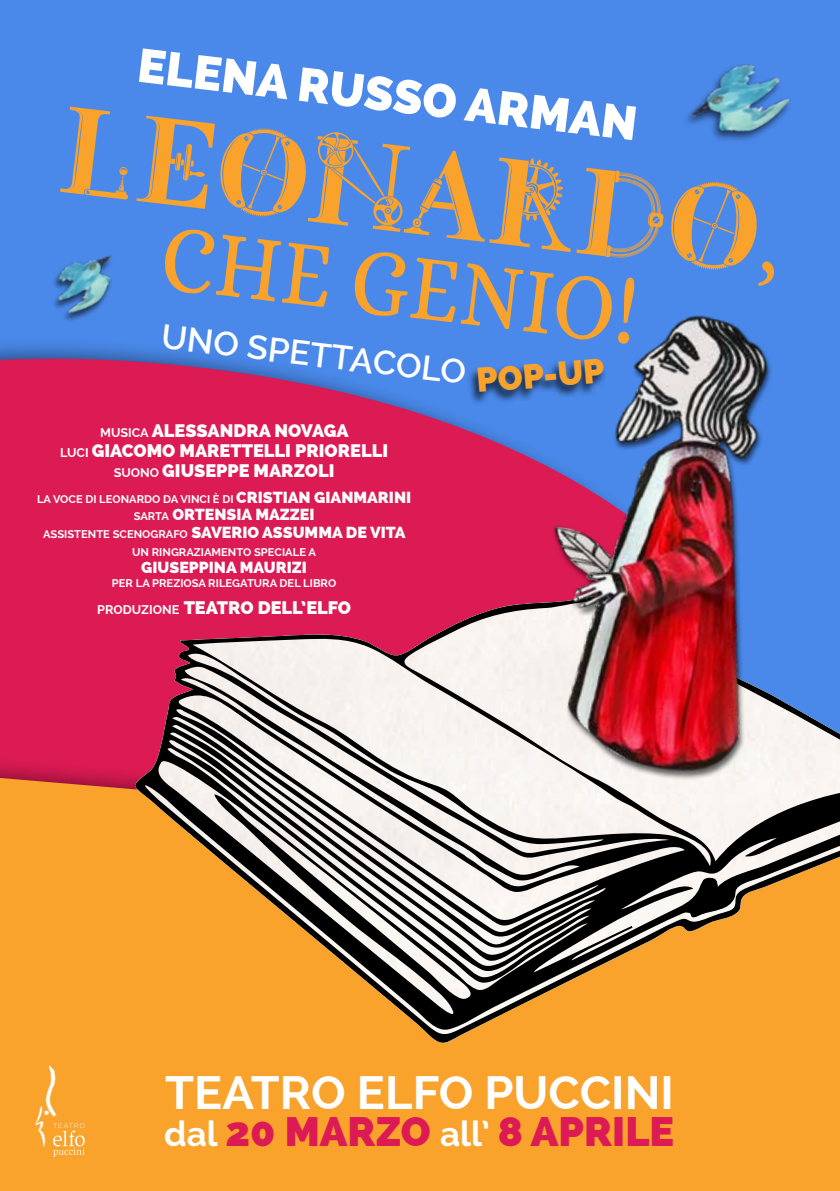
<style>
.page{position:relative;width:840px;height:1191px;background:#fff}
.page>*{position:absolute;margin:0;border:0;box-sizing:border-box;transform-origin:0 0}
.t1{font:122.4px "Steamy";color:#f9a22c}
.t2{font:95px "Alice";color:#f9a22c;scale:.9 1}
.t3{font:800 47.2px "Raleway";color:#fff}
.t4{font:700 46.8px "Raleway";color:#fff}
.t5{font:800 41.2px "Raleway";color:#dc1a54}
.t6{font:600 34.4px "Raleway";color:#fff}
.t7{font:800 34.4px "Raleway";color:#f9a22c}
.t8{font:800 18.2px/19.8px "Raleway";color:#fff;text-align:center}
.t9{font:800 16px "Raleway";color:#fff}
.t10{font:700 11.2px/17.6px "Raleway";color:#fff;text-align:center}
.s1{font-family:"Alice";font-size:93.2px}
.s2{font-weight:700;font-size:12.6px}
.s3{font-weight:800;font-size:16px}
.s4{font-weight:700;font-size:11.2px}
.s5{font-weight:700;font-size:34.8px;color:#fff}
</style>
<div class="page">
<div style="left:0;top:0;width:839px;height:1191px;background:#4a89ea"></div>
<svg style="left:0;top:344px;width:519px;height:409px;fill:#dc1a54"></svg>
<div style="left:0;top:778px;width:839px;height:413px;background:#f9a22c"></div>
<img style="left:686px;top:64px;width:104px;height:77px">
<img style="left:53px;top:254px;width:60px;height:67px">
<div style="left:466px;top:358px;width:141px;height:48px;background:#000;opacity:.75"></div>
<svg style="left:53px;top:1123px;width:32px;height:33px"></svg>
<img style="left:35px;top:1065px;width:24px;height:83px">
<svg style="left:135px;top:595px;width:704px;height:450px"></svg>
<img style="left:519px;top:315px;width:314px;height:474px">
<h3 class="t3" style="left:141px;top:36px;width:503px;rotate:7deg">ELENA RUSSO ARMAN</h3>
<h1 class="t1" style="left:67px;top:81px;width:729px;rotate:7deg">LEONARDO<span class="s1">,</span></h1>
<h2 class="t2" style="left:168px;top:201px;width:534px;rotate:7deg">CHE GENIO!</h2>
<h3 class="t6" style="left:164px;top:315px;width:308px;rotate:7deg">UNO SPETTACOLO</h3>
<h3 class="t7" style="left:474px;top:360px;width:130px;rotate:-5deg">POP-UP</h3>
<h3 class="t8" style="left:60px;top:421px;width:329px"><span class="s2">MUSICA</span> ALESSANDRA NOVAGA<br><span class="s2">LUCI</span> GIACOMO MARETTELLI PRIORELLI<br><span class="s2">SUONO</span> GIUSEPPE MARZOLI</h3>
<p class="t10" style="left:37px;top:490px;width:375px">LA VOCE DI LEONARDO DA VINCI È DI <span class="s3">CRISTIAN GIANMARINI</span></p>
<h3 class="t9" style="left:134px;top:505px;width:182px"><span class="s4">SARTA</span> ORTENSIA MAZZEI</h3>
<p class="t10" style="left:43px;top:525px;width:364px">ASSISTENTE SCENOGRAFO <span class="s3">SAVERIO ASSUMMA DE VITA<br></span>UN RINGRAZIAMENTO SPECIALE A</p>
<h3 class="t9" style="left:141px;top:558px;width:167px">GIUSEPPINA MAURIZI</h3>
<p class="t10" style="left:112px;top:574px;width:226px">PER LA PREZIOSA RILEGATURA DEL LIBRO</p>
<h3 class="t8" style="left:97px;top:598px;width:255px"><span class="s2">PRODUZIONE</span> TEATRO DELL’ELFO</h3>
<h3 class="t4" style="left:165px;top:1064px;width:509px">TEATRO ELFO PUCCINI</h3>
<h3 class="t5" style="left:164px;top:1107px;width:511px"><span class="s5">dal</span> 20 MARZO <span class="s5">all’</span> 8 APRILE</h3>
</div>
